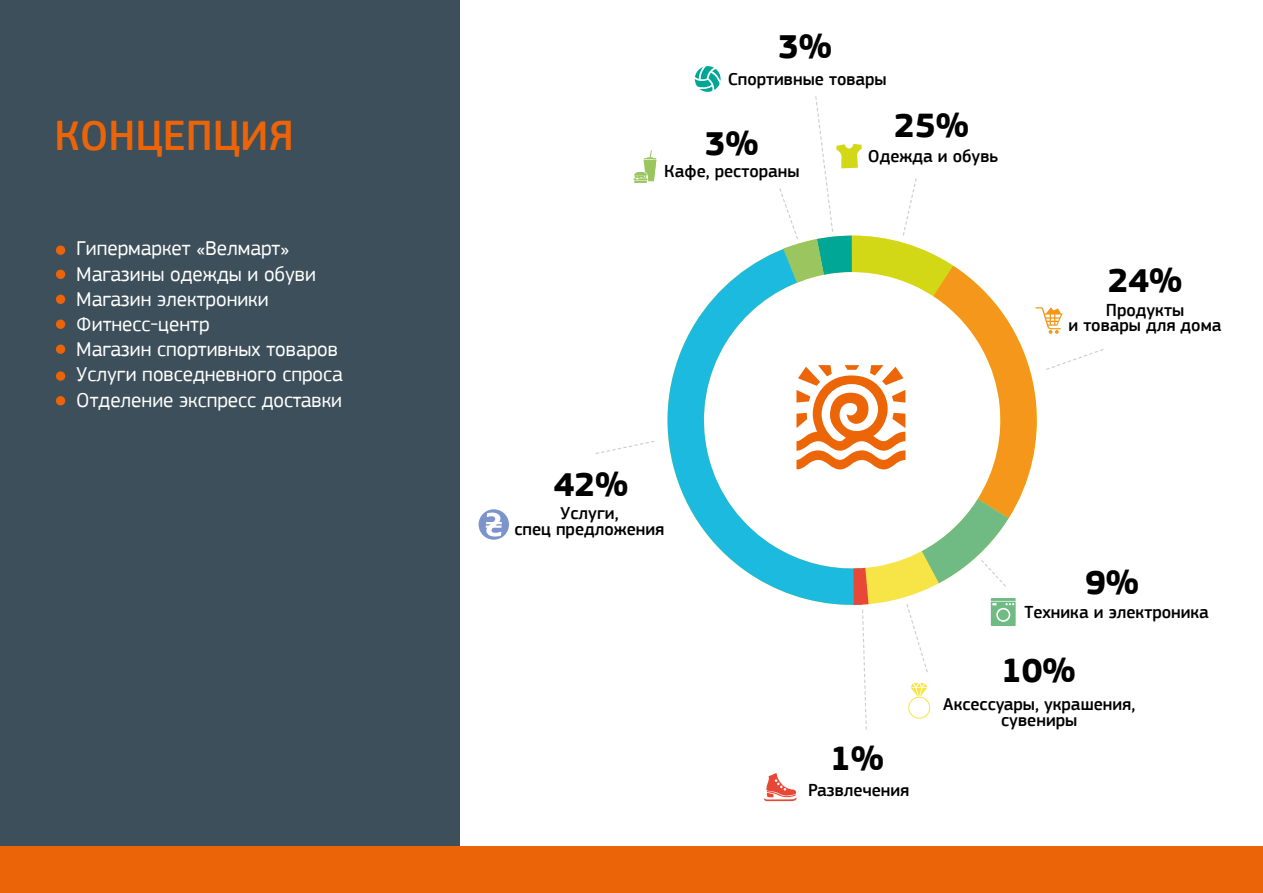
<style>
.page{position:relative;width:1263px;height:893px;background:#fff}
.page>*{position:absolute;margin:0;border:0;box-sizing:border-box;transform-origin:0 0}
.t1{font:500 43.5px "PF Square Sans Pro";color:#ec6408}
.t2{font:700 34.65px "PF Square Sans Pro";color:#000}
.t3{font:21px/25.2px "PF Square Sans Pro";color:#fff}
.t4{font:500 18px/16.5px "PF Square Sans Pro";color:#000;text-align:center}
</style>
<div class="page">
<div style="left:0;top:0;width:459px;height:852px;background:#3d4f5a"></div>
<div style="left:0;top:847px;width:1263px;height:46px;background:#ec6408"></div>
<div style="left:56px;top:246px;width:9px;height:9px;background:#ec6408;border-radius:50%"></div>
<div style="left:56px;top:270px;width:9px;height:9px;background:#ec6408;border-radius:50%"></div>
<div style="left:56px;top:295px;width:9px;height:9px;background:#ec6408;border-radius:50%"></div>
<div style="left:56px;top:320px;width:9px;height:9px;background:#ec6408;border-radius:50%"></div>
<div style="left:56px;top:345px;width:9px;height:9px;background:#ec6408;border-radius:50%"></div>
<div style="left:56px;top:371px;width:9px;height:10px;background:#ec6408;border-radius:50%"></div>
<div style="left:56px;top:396px;width:9px;height:9px;background:#ec6408;border-radius:50%"></div>
<div style="left:479px;top:509px;width:30px;height:31px;background:#7c94cb;border-radius:50%"></div>
<svg style="left:486px;top:513px;width:16px;height:24px"></svg>
<svg style="left:595px;top:441px;width:60px;height:13px"></svg>
<svg style="left:633px;top:150px;width:23px;height:33px"></svg>
<svg style="left:695px;top:66px;width:25px;height:26px"></svg>
<svg style="left:764px;top:773px;width:32px;height:28px"></svg>
<svg style="left:667px;top:251px;width:111px;height:339px"></svg>
<svg style="left:778px;top:96px;width:326px;height:634px"></svg>
<h1 class="t1" style="left:54px;top:110px;width:241px">КОНЦЕПЦИЯ</h1>
<p class="t3" style="left:76px;top:236px;width:268px">Гипермаркет «Велмарт»<br>Магазины одежды и обуви<br>Магазин электроники<br>Фитнесс-центр<br>Магазин спортивных товаров<br>Услуги повседневного спроса<br>Отделение экспресс доставки</p>
<h2 class="t2" style="left:778px;top:26px;width:55px">3%</h2>
<p class="t4" style="left:728px;top:71px;width:160px">Спортивные товары</p>
<h2 class="t2" style="left:705px;top:122px;width:55px">3%</h2>
<p class="t4" style="left:664px;top:163px;width:137px">Кафе, рестораны</p>
<h2 class="t2" style="left:894px;top:105px;width:76px">25%</h2>
<p class="t4" style="left:868px;top:148px;width:132px">Одежда и обувь</p>
<h2 class="t2" style="left:1108px;top:260px;width:76px">24%</h2>
<p class="t4" style="left:1068px;top:303px;width:154px;line-height:15px">Продукты<br>и товары для дома</p>
<h2 class="t2" style="left:554px;top:464px;width:76px">42%</h2>
<p class="t4" style="left:514px;top:505px;width:152px">Услуги,<br>спец предложения</p>
<h2 class="t2" style="left:830px;top:738px;width:55px">1%</h2>
<p class="t4" style="left:808px;top:782px;width:103px">Развлечения</p>
<h2 class="t2" style="left:1085px;top:562px;width:55px">9%</h2>
<p class="t4" style="left:1024px;top:604px;width:186px">Техника и электроника</p>
<h2 class="t2" style="left:1001px;top:650px;width:76px">10%</h2>
<p class="t4" style="left:943px;top:696px;width:194px">Аксессуары, украшения, сувениры</p>
</div>
